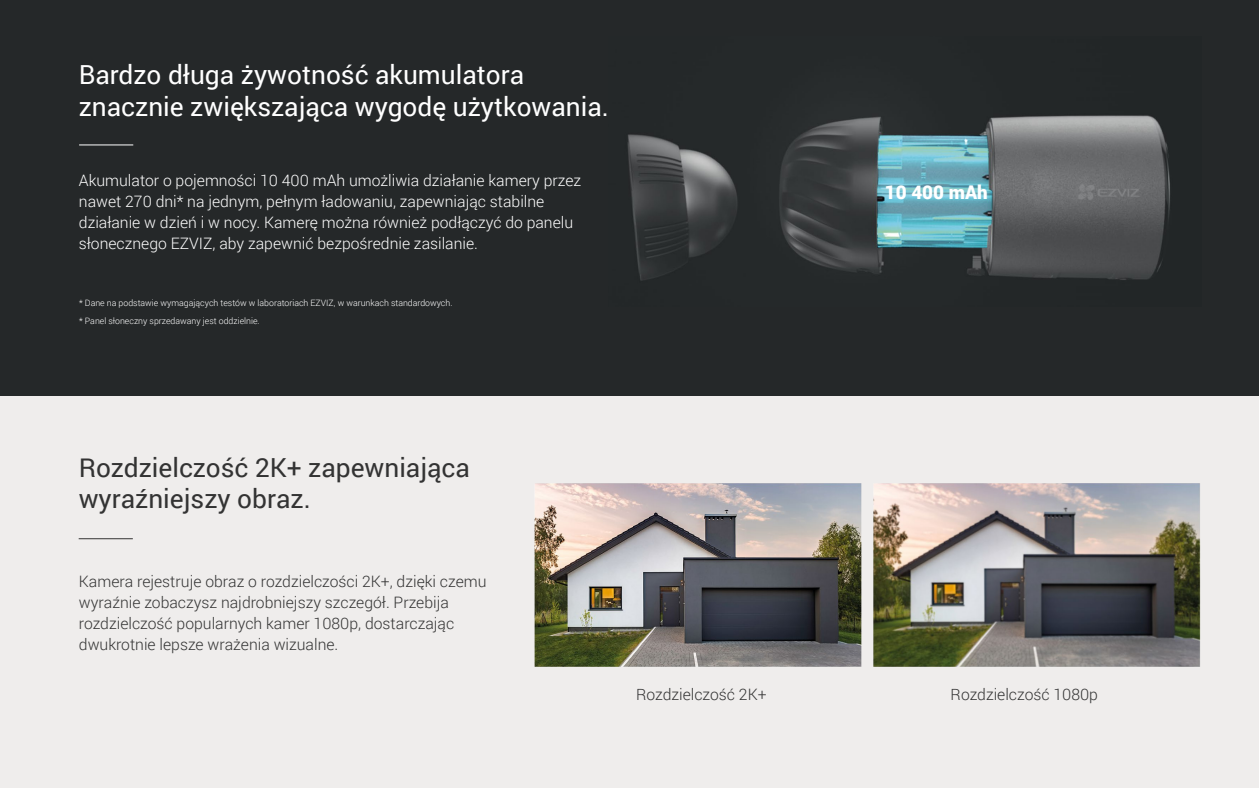
<style>
.page{position:relative;width:1260px;height:788px;background:#fff}
.page>*{position:absolute;margin:0;border:0;box-sizing:border-box;transform-origin:0 0}
.t1{font:26.25px/31.5px "Roboto";color:#fff}
.t2{font:26.25px/31.5px "Roboto";color:#333}
.t3{font:900 18.9px "Roboto";color:#fff}
.t4{font:300 15.75px/21px "Roboto";color:#fff}
.t5{font:300 15.75px/21px "Roboto";color:#333}
.t6{font:300 8.75px/18.1px "Roboto";color:#fff}
</style>
<div class="page">
<div style="left:0;top:395px;width:1259px;height:393px;background:#efedec"></div>
<div style="left:0;top:0;width:1259px;height:395px;background:#252829"></div>
<img style="left:627px;top:115px;width:543px;height:166px">
<img style="left:519px;top:395px;width:699px;height:272px">
<hr style="left:79px;top:144px;width:54px;height:1px;background:#fff">
<hr style="left:79px;top:538px;width:54px;height:1px;background:#333">
<h1 class="t1" style="left:79px;top:58px;width:532px">Bardzo długa żywotność akumulatora znacznie zwiększająca wygodę użytkowania.</h1>
<p class="t4" style="left:79px;top:169px;width:504px">Akumulator o pojemności 10 400 mAh umożliwia działanie kamery przez nawet 270 dni* na jednym, pełnym ładowaniu, zapewniając stabilne działanie w dzień i w nocy. Kamerę można również podłączyć do panelu słonecznego EZVIZ, aby zapewnić bezpośrednie zasilanie.</p>
<p class="t6" style="left:79px;top:293px;width:375px">* Dane na podstawie wymagających testów w laboratoriach EZVIZ, w warunkach standardowych. * Panel słoneczny sprzedawany jest oddzielnie.</p>
<p class="t3" style="left:885px;top:179px;width:105px">10 400 mAh</p>
<h1 class="t2" style="left:79px;top:450px;width:393px">Rozdzielczość 2K+ zapewniająca wyraźniejszy obraz.</h1>
<p class="t5" style="left:79px;top:570px;width:409px">Kamera rejestruje obraz o rozdzielczości 2K+, dzięki czemu wyraźnie zobaczysz najdrobniejszy szczegół. Przebija rozdzielczość popularnych kamer 1080p, dostarczając dwukrotnie lepsze wrażenia wizualne.</p>
<p class="t5" style="left:636px;top:683px;width:132px">Rozdzielczość 2K+</p>
<p class="t5" style="left:951px;top:683px;width:149px">Rozdzielczość 1080p</p>
</div>
